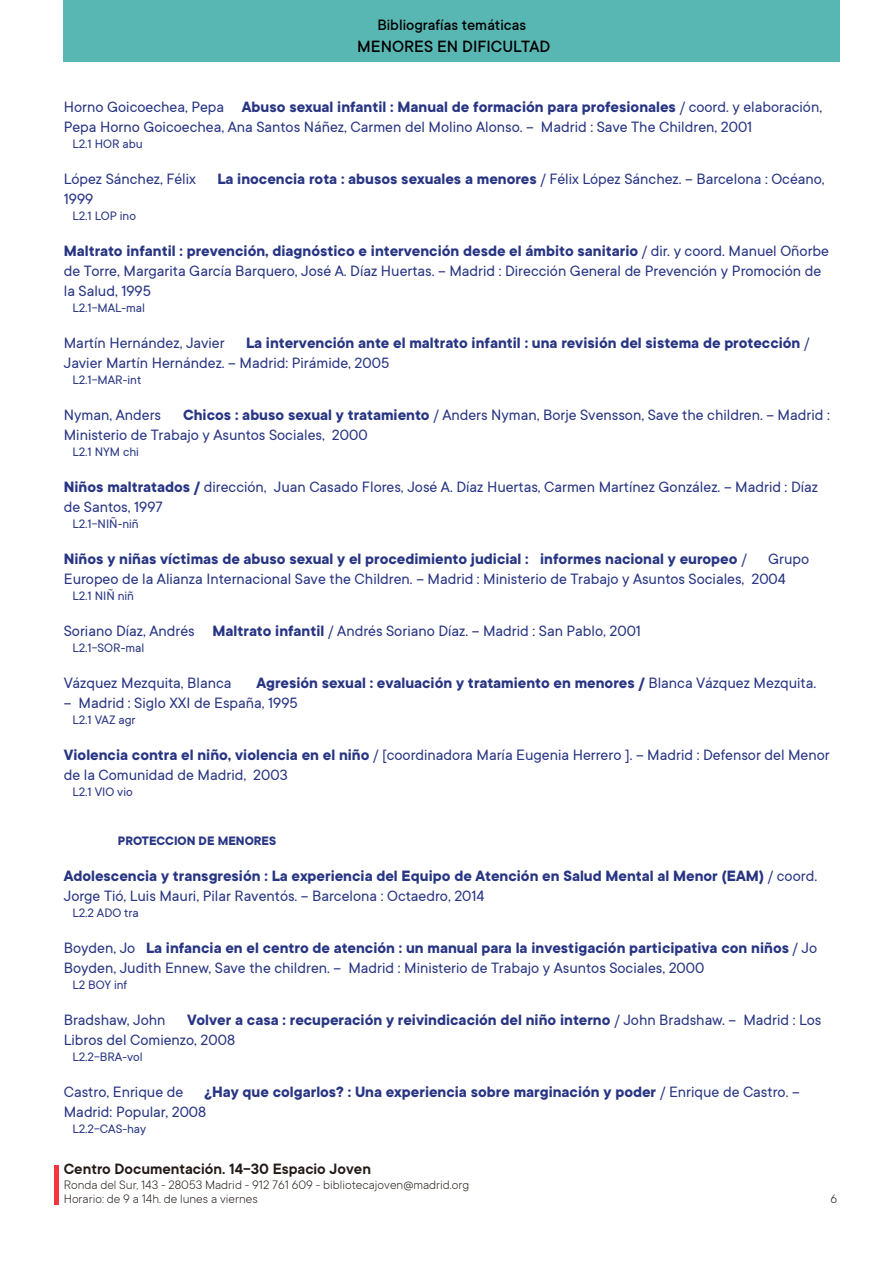
<style>
.page{position:relative;width:893px;height:1263px;background:#fff}
.page>*{position:absolute;margin:0;border:0;box-sizing:border-box;transform-origin:0 0}
.t1{font:500 18px "TT Commons";color:#000}
.t2{font:16.5px/19.8px "TT Commons";color:#283583}
.t3{font:700 16.5px/19.8px "TT Commons";color:#283583}
.t4{font:600 16.5px "TT Commons";color:#211915}
.t5{font:500 16.5px "TT Commons";color:#000}
.t6{font:13.5px "TT Commons";color:#283583}
.t7{font:300 13.5px/13.5px "TT Commons";color:#211915}
.t8{font:700 13.5px "TT Commons";color:#283583}
.s1{font-weight:700}
.s2{font-weight:400}
</style>
<div class="page">
<div style="left:64px;top:0;width:776px;height:62px;background:#59b7b3"></div>
<hr style="left:54px;top:1164px;width:4px;height:40px;background:#f6343f">
<p class="t5" style="left:377px;top:16px;width:150px">Bibliografías temáticas</p>
<p class="t1" style="left:357px;top:37px;width:195px">MENORES EN DIFICULTAD</p>
<p class="t2" style="left:64px;top:97px;width:760px">Horno Goicoechea, Pepa <span class="s1">Abuso sexual infantil : Manual de formación para profesionales</span> / coord. y elaboración,<br>Pepa Horno Goicoechea, Ana Santos Náñez, Carmen del Molino Alonso. -- Madrid : Save The Children, 2001</p>
<p class="t6" style="left:72px;top:137px;width:72px">L2.1 HOR abu</p>
<p class="t2" style="left:64px;top:169px;width:134px">López Sánchez, Félix</p>
<p class="t3" style="left:217px;top:170px;width:609px">La inocencia rota : abusos sexuales a menores <span class="s2">/ Félix López Sánchez. -- Barcelona : Océano,</span></p>
<p class="t2" style="left:64px;top:189px;width:31px">1999</p>
<p class="t6" style="left:72px;top:209px;width:65px">L2.1 LOP ino</p>
<p class="t2" style="left:64px;top:241px;width:767px"><span class="s1">Maltrato infantil : prevención, diagnóstico e intervención desde el ámbito sanitario</span> / dir. y coord. Manuel Oñorbe de Torre, Margarita García Barquero, José A. Díaz Huertas. -- Madrid : Dirección General de Prevención y Promoción de la Salud, 1995</p>
<p class="t6" style="left:72px;top:300px;width:74px">L2.1-MAL-mal</p>
<p class="t2" style="left:64px;top:333px;width:162px">Martín Hernández, Javier</p>
<p class="t3" style="left:64px;top:333px;width:747px;text-indent:182px">La intervención ante el maltrato infantil : una revisión del sistema de protección <span class="s2">/<br>Javier Martín Hernández. -- Madrid: Pirámide, 2005</span></p>
<p class="t6" style="left:72px;top:372px;width:70px">L2.1-MAR-int</p>
<p class="t2" style="left:64px;top:405px;width:99px">Nyman, Anders</p>
<p class="t2" style="left:64px;top:405px;width:768px;text-indent:119px"><span class="s1">Chicos : abuso sexual y tratamiento</span> / Anders Nyman, Borje Svensson, Save the children. -- Madrid :<br>Ministerio de Trabajo y Asuntos Sociales, 2000</p>
<p class="t6" style="left:72px;top:444px;width:68px">L2.1 NYM chi</p>
<p class="t2" style="left:64px;top:477px;width:756px"><span class="s1">Niños maltratados /</span> dirección, Juan Casado Flores, José A. Díaz Huertas, Carmen Martínez González. -- Madrid : Díaz de Santos, 1997</p>
<p class="t6" style="left:72px;top:516px;width:68px">L2.1-NIÑ-niñ</p>
<p class="t3" style="left:64px;top:549px;width:684px">Niños y niñas víctimas de abuso sexual y el procedimiento judicial : informes nacional y europeo <span class="s2">/</span></p>
<p class="t2" style="left:64px;top:549px;width:747px;text-indent:704px">Grupo<br>Europeo de la Alianza Internacional Save the Children. -- Madrid : Ministerio de Trabajo y Asuntos Sociales, 2004</p>
<p class="t6" style="left:72px;top:588px;width:63px">L2.1 NIÑ niñ</p>
<p class="t2" style="left:64px;top:621px;width:579px">Soriano Díaz, Andrés <span class="s1">Maltrato infantil</span> / Andrés Soriano Díaz. -- Madrid : San Pablo, 2001</p>
<p class="t6" style="left:72px;top:641px;width:73px">L2.1-SOR-mal</p>
<p class="t2" style="left:64px;top:673px;width:169px">Vázquez Mezquita, Blanca</p>
<p class="t2" style="left:64px;top:673px;width:754px;text-indent:193px"><span class="s1">Agresión sexual : evaluación y tratamiento en menores /</span> Blanca Vázquez Mezquita. -- Madrid : Siglo XXI de España, 1995</p>
<p class="t6" style="left:72px;top:713px;width:65px">L2.1 VAZ agr</p>
<p class="t2" style="left:64px;top:745px;width:768px"><span class="s1">Violencia contra el niño, violencia en el niño</span> / [coordinadora María Eugenia Herrero ]. -- Madrid : Defensor del Menor de la Comunidad de Madrid, 2003</p>
<p class="t6" style="left:72px;top:785px;width:62px">L2.1 VIO vio</p>
<p class="t8" style="left:118px;top:833px;width:160px">PROTECCION DE MENORES</p>
<p class="t3" style="left:64px;top:866px;width:755px">Adolescencia y transgresión : La experiencia del Equipo de Atención en Salud Mental al Menor (EAM) <span class="s2">/ coord.<br>Jorge Tió, Luis Mauri, Pilar Raventós. -- Barcelona : Octaedro, 2014</span></p>
<p class="t6" style="left:72px;top:905px;width:68px">L2.2 ADO tra</p>
<p class="t2" style="left:64px;top:938px;width:755px">Boyden, Jo <span class="s1">La infancia en el centro de atención : un manual para la investigación participativa con niños</span> / Jo<br>Boyden, Judith Ennew, Save the children. -- Madrid : Ministerio de Trabajo y Asuntos Sociales, 2000</p>
<p class="t6" style="left:72px;top:977px;width:56px">L2 BOY inf</p>
<p class="t2" style="left:64px;top:1010px;width:103px">Bradshaw, John</p>
<p class="t3" style="left:64px;top:1010px;width:759px;text-indent:124px">Volver a casa : recuperación y reivindicación del niño interno <span class="s2">/ John Bradshaw. -- Madrid : Los<br>Libros del Comienzo, 2008</span></p>
<p class="t6" style="left:72px;top:1049px;width:72px">L2.2-BRA-vol</p>
<p class="t2" style="left:64px;top:1082px;width:121px">Castro, Enrique de</p>
<p class="t3" style="left:64px;top:1082px;width:737px;text-indent:141px">¿Hay que colgarlos? : Una experiencia sobre marginación y poder <span class="s2">/ Enrique de Castro. --<br>Madrid: Popular, 2008</span></p>
<p class="t6" style="left:72px;top:1121px;width:75px">L2.2-CAS-hay</p>
<p class="t4" style="left:64px;top:1159px;width:309px">Centro Documentación. 14-30 Espacio Joven</p>
<p class="t7" style="left:64px;top:1178px;width:407px">Ronda del Sur, 143 - 28053 Madrid - 912 761 609 - bibliotecajoven@madrid.org<br>Horario: de 9 a 14h. de lunes a viernes</p>
<p class="t7" style="left:830px;top:1192px;width:8px">6</p>
</div>
